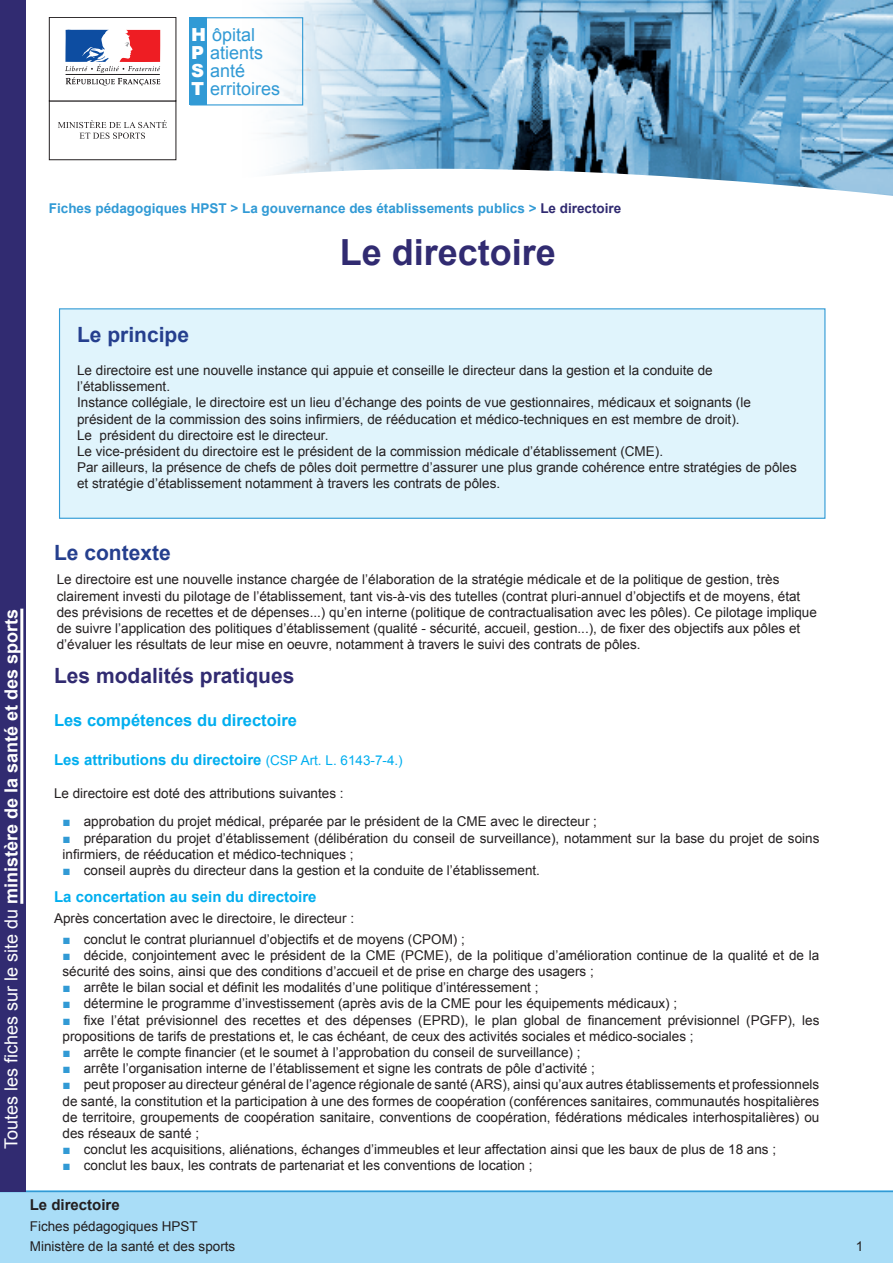
<style>
.page{position:relative;width:893px;height:1263px;background:#fff}
.page>*{position:absolute;margin:0;border:0;box-sizing:border-box;transform-origin:0 0}
.t1{font:700 36px "Arial";color:#312b71}
.t2{font:700 21px "Arial";color:#312b71}
.t3{font:700 21px "Arial";color:#253f8e}
.t4{font:700 18px "Arial";color:#fff}
.t5{font:18px/17.7px "Arial";color:#319ad5}
.t6{font:700 16.5px "Arial";color:#00aeef}
.t7{font:700 15px "Arial";color:#00aeef}
.t8{font:700 15px "Arial";color:#231f20}
.t9{font:13.5px/16.2px "Arial";color:#231f20}
.t10{font:700 13.5px "Arial";color:#319ad5}
.s1{font-weight:900;color:#fff}
.s2{color:#312b71}
.s3{font-weight:400}
.s4{font-weight:400;font-size:13.5px}
.s5{color:#319ad5}
</style>
<div class="page">
<img style="left:231px;top:0;width:662px;height:196px">
<div style="left:0;top:1191px;width:893px;height:72px;background:#a9ddf7"></div>
<hr style="left:0;top:1191px;width:893px;height:1px;background:#319ad5">
<div style="left:49px;top:101px;width:127px;height:59px;border:1px solid #231f20"></div>
<div style="left:49px;top:17px;width:127px;height:84px;border:1px solid #231f20"></div>
<svg style="left:65px;top:30px;width:95px;height:56px"></svg>
<svg style="left:58px;top:120px;width:109px;height:19px"></svg>
<div style="left:0;top:0;width:26px;height:1191px;background:#312b71"></div>
<hr style="left:20px;top:609px;width:3px;height:295px;background:#fff">
<div style="left:190px;top:17px;width:17px;height:87px;background:#319ad5"></div>
<div style="left:190px;top:17px;width:113px;height:88px;border:1px solid #319ad5"></div>
<div style="left:60px;top:309px;width:765px;height:209px;background:#e0f4fc"></div>
<div style="left:59px;top:308px;width:766px;height:211px;border:1px solid #319ad5"></div>
<h3 class="t5" style="left:191px;top:26px;width:91px"><span class="s1">H</span> ôpital<br><span class="s1">P</span> atients<br><span class="s1">S</span> anté<br><span class="s1">T</span> erritoires</h3>
<p class="t10" style="left:49px;top:199px;width:574px">Fiches pédagogiques HPST &gt; La gouvernance des établissements publics &gt; <span class="s2">Le directoire</span></p>
<h1 class="t1" style="left:340px;top:229px;width:218px">Le directoire</h1>
<h2 class="t3" style="left:77px;top:320px;width:114px">Le principe</h2>
<p class="t9" style="left:77px;top:362px;width:721px">Le directoire est une nouvelle instance qui appuie et conseille le directeur dans la gestion et la conduite de l’établissement.<br>Instance collégiale, le directoire est un lieu d’échange des points de vue gestionnaires, médicaux et soignants (le président de la commission des soins infirmiers, de rééducation et médico-techniques en est membre de droit).<br>Le président du directoire est le directeur.<br>Le vice-président du directoire est le président de la commission médicale d’établissement (CME).<br>Par ailleurs, la présence de chefs de pôles doit permettre d’assurer une plus grande cohérence entre stratégies de pôles et stratégie d’établissement notamment à travers les contrats de pôles.</p>
<h3 class="t4" style="left:-1px;top:1149px;width:542px;rotate:-90deg"><span class="s3">Toutes les fiches sur le site du</span> ministère de la santé et des sports</h3>
<h2 class="t3" style="left:54px;top:538px;width:118px">Le contexte</h2>
<p class="t9" style="left:57px;top:572px;width:762px">Le directoire est une nouvelle instance chargée de l’élaboration de la stratégie médicale et de la politique de gestion, très clairement investi du pilotage de l’établissement, tant vis-à-vis des tutelles (contrat pluri-annuel d’objectifs et de moyens, état des prévisions de recettes et de dépenses...) qu’en interne (politique de contractualisation avec les pôles). Ce pilotage implique de suivre l’application des politiques d’établissement (qualité - sécurité, accueil, gestion...), de fixer des objectifs aux pôles et d’évaluer les résultats de leur mise en oeuvre, notamment à travers le suivi des contrats de pôles.</p>
<h2 class="t2" style="left:54px;top:662px;width:242px">Les modalités pratiques</h2>
<p class="t6" style="left:54px;top:709px;width:244px">Les compétences du directoire</p>
<p class="t7" style="left:54px;top:750px;width:350px">Les attributions du directoire <span class="s4">(CSP Art. L. 6143-7-4.)</span></p>
<p class="t9" style="left:54px;top:785px;width:291px">Le directoire est doté des attributions suivantes :</p>
<p class="t9" style="left:63px;top:814px;width:536px"><span class="s5">■</span> approbation du projet médical, préparée par le président de la CME avec le directeur ;</p>
<p class="t9" style="left:63px;top:830px;width:758px"><span class="s5">■</span> préparation du projet d’établissement (délibération du conseil de surveillance), notamment sur la base du projet de soins infirmiers, de rééducation et médico-techniques ;</p>
<p class="t9" style="left:63px;top:862px;width:479px"><span class="s5">■</span> conseil auprès du directeur dans la gestion et la conduite de l’établissement.</p>
<p class="t7" style="left:54px;top:886px;width:264px">La concertation au sein du directoire</p>
<p class="t9" style="left:54px;top:910px;width:302px">Après concertation avec le directoire, le directeur :</p>
<p class="t9" style="left:63px;top:931px;width:404px"><span class="s5">■</span> conclut le contrat pluriannuel d’objectifs et de moyens (CPOM) ;</p>
<p class="t9" style="left:63px;top:947px;width:758px"><span class="s5">■</span> décide, conjointement avec le président de la CME (PCME), de la politique d’amélioration continue de la qualité et de la sécurité des soins, ainsi que des conditions d’accueil et de prise en charge des usagers ;</p>
<p class="t9" style="left:63px;top:979px;width:477px"><span class="s5">■</span> arrête le bilan social et définit les modalités d’une politique d’intéressement ;</p>
<p class="t9" style="left:63px;top:996px;width:616px"><span class="s5">■</span> détermine le programme d’investissement (après avis de la CME pour les équipements médicaux) ;</p>
<p class="t9" style="left:63px;top:1012px;width:758px"><span class="s5">■</span> fixe l’état prévisionnel des recettes et des dépenses (EPRD), le plan global de financement prévisionnel (PGFP), les propositions de tarifs de prestations et, le cas échéant, de ceux des activités sociales et médico-sociales ;</p>
<p class="t9" style="left:63px;top:1044px;width:519px"><span class="s5">■</span> arrête le compte financier (et le soumet à l’approbation du conseil de surveillance) ;</p>
<p class="t9" style="left:63px;top:1060px;width:534px"><span class="s5">■</span> arrête l’organisation interne de l’établissement et signe les contrats de pôle d’activité ;</p>
<p class="t9" style="left:63px;top:1077px;width:758px;text-align:justify"><span class="s5">■</span> peut proposer au directeur général de l’agence régionale de santé (ARS), ainsi qu’aux autres établissements et professionnels de santé, la constitution et la participation à une des formes de coopération (conférences sanitaires, communautés hospitalières de territoire, groupements de coopération sanitaire, conventions de coopération, fédérations médicales interhospitalières) ou des réseaux de santé ;</p>
<p class="t9" style="left:63px;top:1141px;width:715px"><span class="s5">■</span> conclut les acquisitions, aliénations, échanges d’immeubles et leur affectation ainsi que les baux de plus de 18 ans ;</p>
<p class="t9" style="left:63px;top:1158px;width:471px"><span class="s5">■</span> conclut les baux, les contrats de partenariat et les conventions de location ;</p>
<p class="t8" style="left:30px;top:1195px;width:92px">Le directoire</p>
<p class="t9" style="left:30px;top:1216px;width:207px;line-height:20.4px">Fiches pédagogiques HPST<br>Ministère de la santé et des sports</p>
<p class="t9" style="left:856px;top:1239px;width:9px">1</p>
</div>
